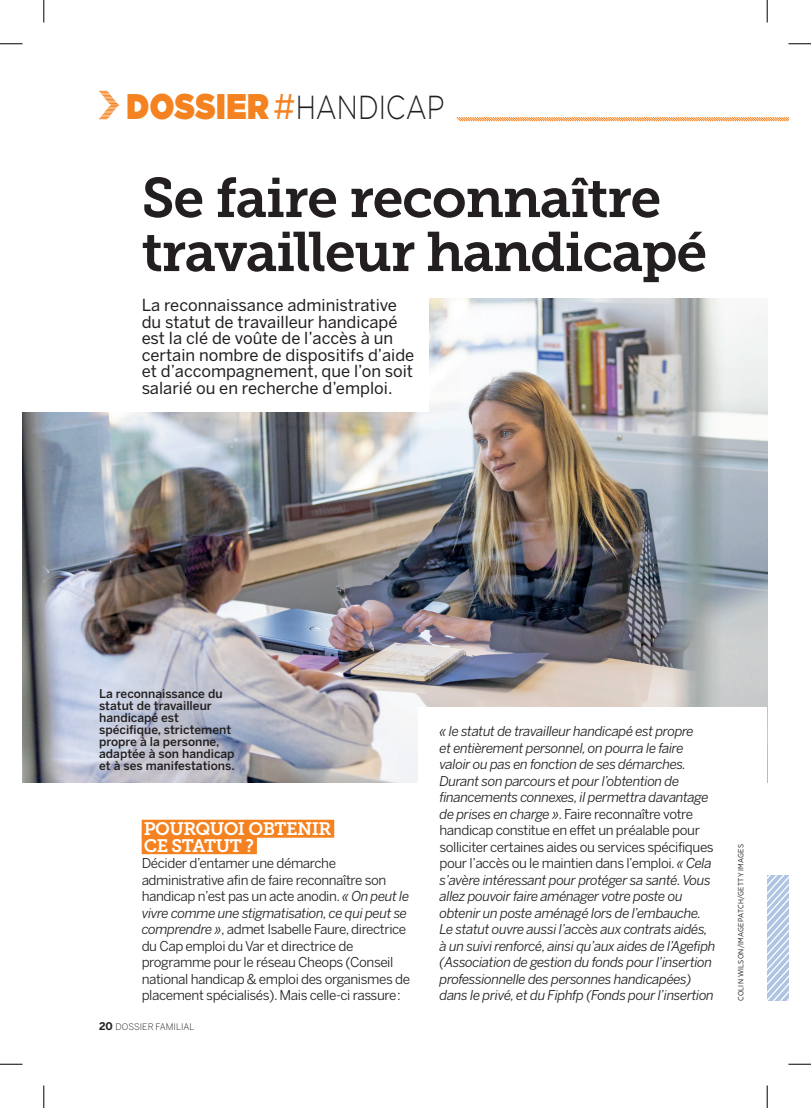
<style>
.page{position:relative;width:811px;height:1108px;background:#fff}
.page>*{position:absolute;margin:0;border:0;box-sizing:border-box;transform-origin:0 0}
.t1{font:55.5px/54px "Museo Slab 700";letter-spacing:-.025em;color:#231f20}
.t2{font:300 33.3px "Gotham";letter-spacing:-.005em;color:#231f20;scale:.8 1}
.t3{font:18px/16.5px "Museo Slab 700";letter-spacing:-.03em;color:#fff}
.t4{font:16.5px/16.5px "Benton Sans";color:#231f20}
.t5{font:italic 13.5px/16.5px "Benton Sans";letter-spacing:-.03em;color:#231f20}
.t6{font:13.5px/16.5px "Benton Sans";letter-spacing:-.03em;color:#231f20}
.t7{font:500 12px/12px "Benton Sans";color:#231f20}
.t8{font:300 9px "Benton Sans";color:#231f20}
.t9{font:7.5px "Gotham Narrow";letter-spacing:.03em;color:#231f20}
.s1{font-weight:900;font-size:35.7px;color:#f58220}
.s2{font-weight:400;font-size:35.7px;color:#f58220}
.s3{font-style:italic}
.s4{font-weight:700;font-size:10.5px}
.s5{font-style:normal}
</style>
<div class="page">
<img style="left:22px;top:298px;width:745px;height:485px">
<div style="left:22px;top:286px;width:407px;height:126px;background:#fff"></div>
<div style="left:418px;top:707px;width:349px;height:126px;background:#fff"></div>
<svg style="left:99px;top:91px;width:20px;height:28px"></svg>
<svg style="left:456px;top:117px;width:332px;height:5px;background:#f9c192"></svg>
<div style="left:142px;top:820px;width:192px;height:18px;background:#f58220"></div>
<div style="left:142px;top:836px;width:115px;height:18px;background:#f58220"></div>
<svg style="left:767px;top:875px;width:21px;height:126px"></svg>
<svg style="left:0;top:44px;width:22px;height:1px"></svg>
<svg style="left:788px;top:44px;width:22px;height:1px"></svg>
<svg style="left:0;top:1064px;width:22px;height:1px"></svg>
<svg style="left:788px;top:1064px;width:22px;height:1px"></svg>
<svg style="left:44px;top:0;width:1px;height:22px"></svg>
<svg style="left:44px;top:1085px;width:1px;height:23px"></svg>
<svg style="left:766px;top:0;width:1px;height:22px"></svg>
<svg style="left:766px;top:1085px;width:1px;height:23px"></svg>
<h2 class="t2" style="left:126px;top:86px;width:399px"><span class="s1">DOSSIER</span> <span class="s2">#</span>HANDICAP</h2>
<h1 class="t1" style="left:142px;top:171px;width:567px">Se faire reconnaître travailleur handicapé</h1>
<p class="t4" style="left:142px;top:297px;width:274px">La reconnaissance administrative du statut de travailleur handicapé est la clé de voûte de l’accès à un certain nombre de dispositifs d’aide et d’accompagnement, que l’on soit salarié ou en recherche d’emploi.</p>
<p class="t7" style="left:99px;top:688px;width:137px">La reconnaissance du statut de travailleur handicapé est spécifique, strictement propre à la personne, adaptée à son handicap et à ses manifestations.</p>
<h3 class="t3" style="left:144px;top:821px;width:189px">POURQUOI OBTENIR<br>CE STATUT ?</h3>
<p class="t6" style="left:142px;top:855px;width:270px">Décider d’entamer une démarche administrative afin de faire reconnaître son handicap n’est pas un acte anodin. <span class="s3">« On peut le vivre comme une stigmatisation, ce qui peut se comprendre »</span>, admet Isabelle Faure, directrice du Cap emploi du Var et directrice de programme pour le réseau Cheops (Conseil national handicap &amp; emploi des organismes de placement spécialisés). Mais celle-ci rassure:</p>
<p class="t8" style="left:99px;top:1021px;width:97px"><span class="s4">20</span> DOSSIER FAMILIAL</p>
<p class="t5" style="left:439px;top:723px;width:277px">« le statut de travailleur handicapé est propre<br>et entièrement personnel, on pourra le faire valoir ou pas en fonction de ses démarches.<br>Durant son parcours et pour l’obtention de financements connexes, il permettra davantage de prises en charge »<span class="s5">. Faire reconnaître votre handicap constitue en effet un préalable pour solliciter certaines aides ou services spécifiques pour l’accès ou le maintien dans l’emploi.</span> « Cela s’avère intéressant pour protéger sa santé. Vous allez pouvoir faire aménager votre poste ou obtenir un poste aménagé lors de l’embauche.<br>Le statut ouvre aussi l’accès aux contrats aidés, à un suivi renforcé, ainsi qu’aux aides de l’Agefiph (Association de gestion du fonds pour l’insertion professionnelle des personnes handicapées) dans le privé, et du Fiphfp (Fonds pour l’insertion</p>
<p class="t9" style="left:736px;top:1001px;width:158px;rotate:-90deg">COLIN WILSON/IMAGEPATCH/GETTY IMAGES</p>
</div>
